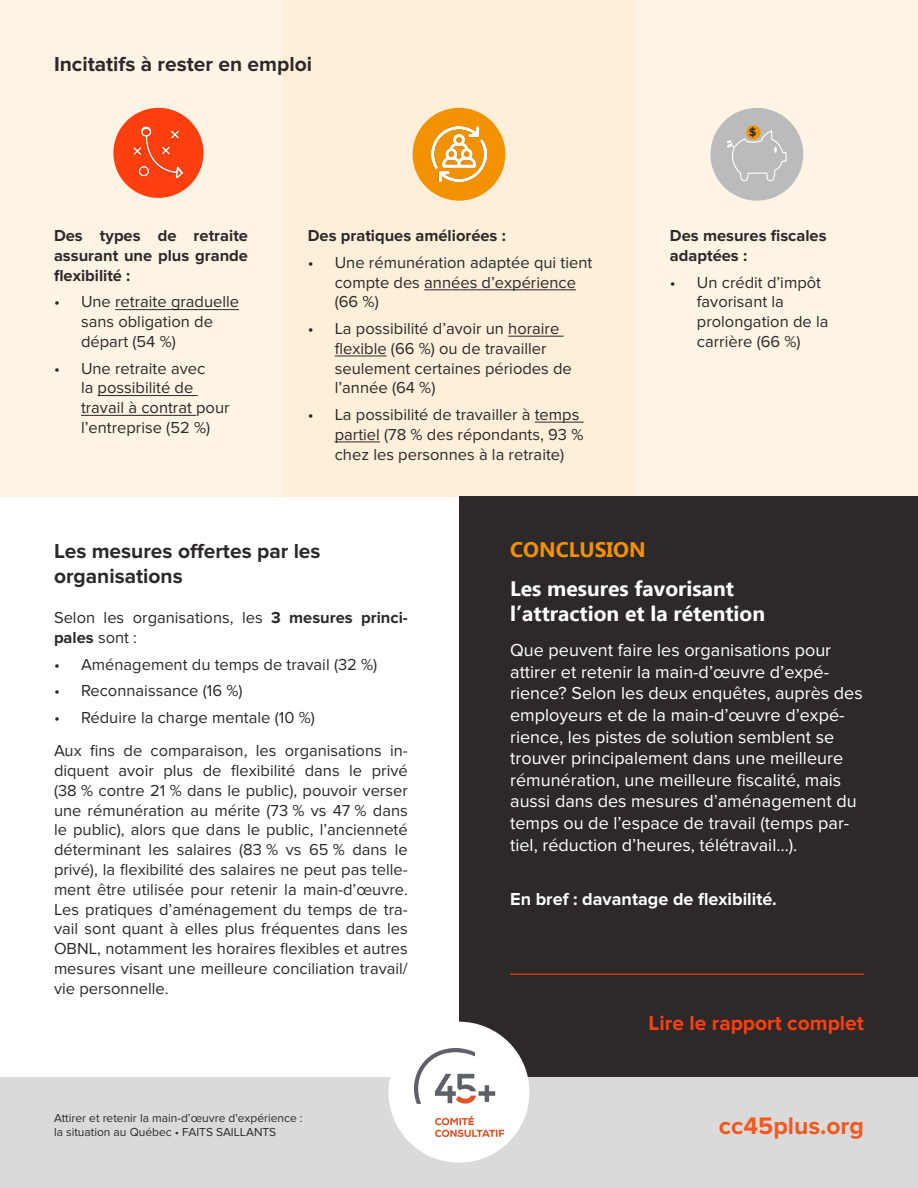
<style>
.page{position:relative;width:918px;height:1188px;background:#fff}
.page>*{position:absolute;margin:0;border:0;box-sizing:border-box;transform-origin:0 0}
.t1{font:700 24.75px "Proxima Nova";color:#f15921}
.TITRE3{font:700 21px/25.2px "Proxima Nova";color:#2d292a}
.titre1{font:700 21px/25.2px "Ebrima";color:#fff}
.t2{font:700 21px "Proxima Nova";color:#ff3f0d}
.titre1-2{font:700 21px "Ebrima";color:#f39200}
.t3{font:18px/21.6px "Proxima Nova";color:#fff}
.t4{font:700 18px "Proxima Nova";color:#fff}
.t5{font:16.5px/19.8px "Proxima Nova";color:#2d292a}
.t6{font:700 16.5px/19.8px "Proxima Nova";color:#2d292a;text-align:justify}
.t7{font:12px/14.4px "Proxima Nova";color:#2d292a}
.t8{font:700 11.7px "Proxima Nova";color:#2d292a}
.s1{font-weight:700}
</style>
<div class="page">
<div style="left:0;top:0;width:918px;height:497px;background:#fef4e6"></div>
<div style="left:282px;top:0;width:354px;height:497px;background:#fdefd9"></div>
<div style="left:459px;top:497px;width:459px;height:607px;background:#2d292a"></div>
<div style="left:0;top:1078px;width:918px;height:110px;background:#d9dad9"></div>
<hr style="left:115px;top:309px;width:124px;height:1px;background:#2d292a">
<hr style="left:98px;top:395px;width:100px;height:1px;background:#2d292a">
<hr style="left:81px;top:415px;width:115px;height:1px;background:#2d292a">
<div style="left:710px;top:108px;width:93px;height:93px;background:#babcbc;border-radius:50%"></div>
<svg style="left:726px;top:114px;width:62px;height:68px"></svg>
<div style="left:746px;top:125px;width:15px;height:15px;background:#f39200;border-radius:50%"></div>
<div style="left:413px;top:108px;width:92px;height:93px;background:#f39200;border-radius:50%"></div>
<img style="left:431px;top:127px;width:56px;height:55px">
<div style="left:113px;top:108px;width:90px;height:90px;background:#ff3f0d;border-radius:50%"></div>
<img style="left:133px;top:126px;width:51px;height:53px">
<div style="left:389px;top:1022px;width:140px;height:141px;background:#fff;border-radius:50%"></div>
<img style="left:414px;top:1048px;width:90px;height:88px">
<hr style="left:424px;top:290px;width:152px;height:1px;background:#2d292a">
<hr style="left:508px;top:336px;width:56px;height:1px;background:#2d292a">
<hr style="left:335px;top:356px;width:52px;height:1px;background:#2d292a">
<hr style="left:535px;top:422px;width:49px;height:1px;background:#2d292a">
<hr style="left:335px;top:442px;width:45px;height:1px;background:#2d292a">
<hr style="left:510px;top:974px;width:354px;height:1px;background:#ff3f0d">
<p class="TITRE3" style="left:54px;top:51px;width:260px">Incitatifs à rester en emploi</p>
<p class="t6" style="left:54px;top:226px;width:196px">Des types de retraite assurant une plus grande flexibilité :</p>
<p class="t5" style="left:81px;top:292px;width:160px;text-indent:-27px">• Une retraite graduelle sans obligation de départ (54 %)</p>
<p class="t5" style="left:81px;top:358px;width:150px;text-indent:-27px">• Une retraite avec<br>la possibilité de travail à contrat pour l’entreprise (52 %)</p>
<p class="t6" style="left:308px;top:226px;width:200px">Des pratiques améliorées :</p>
<p class="t5" style="left:335px;top:253px;width:259px;text-indent:-27px">• Une rémunération adaptée qui tient compte des années d’expérience (66 %)</p>
<p class="t5" style="left:335px;top:319px;width:239px;text-indent:-27px">• La possibilité d’avoir un horaire flexible (66 %) ou de travailler seulement certaines périodes de l’année (64 %)</p>
<p class="t5" style="left:335px;top:405px;width:250px;text-indent:-27px">• La possibilité de travailler à temps partiel (78 % des répondants, 93 % chez les personnes à la retraite)</p>
<p class="t8" style="left:749px;top:125px;width:9px">$</p>
<p class="t6" style="left:670px;top:226px;width:158px">Des mesures fiscales adaptées :</p>
<p class="t5" style="left:697px;top:272px;width:133px;text-indent:-27px">• Un crédit d’impôt favorisant la prolongation de la carrière (66 %)</p>
<p class="TITRE3" style="left:54px;top:539px;width:268px">Les mesures offertes par les organisations</p>
<p class="t5" style="left:54px;top:608px;width:355px">Selon les organisations, les <span class="s1">3 mesures princi&shy;pales</span> sont :</p>
<p class="t5" style="left:54px;top:655px;width:325px">• Aménagement du temps de travail (32 %)</p>
<p class="t5" style="left:54px;top:681px;width:190px">• Reconnaissance (16 %)</p>
<p class="t5" style="left:54px;top:708px;width:262px">• Réduire la charge mentale (10 %)</p>
<p class="t5" style="left:54px;top:741px;width:355px;text-align:justify">Aux fins de comparaison, les organisations in&shy;diquent avoir plus de flexibilité dans le privé (38 % contre 21 % dans le public), pouvoir verser une rémunération au mérite (73 % vs 47 % dans le public), alors que dans le public, l’ancienneté déterminant les salaires (83 % vs 65 % dans le privé), la flexibilité des salaires ne peut pas telle&shy;ment être utilisée pour retenir la main-d’œuvre.<br>Les pratiques d’aménagement du temps de tra&shy;vail sont quant à elles plus fréquentes dans les OBNL, notamment les horaires flexibles et autres mesures visant une meilleure conciliation travail/ vie personnelle.</p>
<p class="t7" style="left:54px;top:1111px;width:250px">Attirer et retenir la main-d’œuvre d'expérience : la situation au Québec • FAITS SAILLANTS</p>
<p class="titre1-2" style="left:510px;top:533px;width:137px">CONCLUSION</p>
<p class="titre1" style="left:510px;top:575px;width:256px">Les mesures favorisant l’attraction et la rétention</p>
<p class="t3" style="left:510px;top:640px;width:354px">Que peuvent faire les organisations pour attirer et retenir la main-d’œuvre d’expé&shy;rience? Selon les deux enquêtes, auprès des employeurs et de la main-d’œuvre d’expé&shy;rience, les pistes de solution semblent se trouver principalement dans une meilleure rémunération, une meilleure fiscalité, mais aussi dans des mesures d’aménagement du temps ou de l’espace de travail (temps par&shy;tiel, réduction d’heures, télétravail…).</p>
<p class="t4" style="left:510px;top:889px;width:268px">En bref : davantage de flexibilité.</p>
<p class="t2" style="left:649px;top:1011px;width:217px">Lire le rapport complet</p>
<p class="t1" style="left:719px;top:1112px;width:147px">cc45plus.org</p>
</div>
